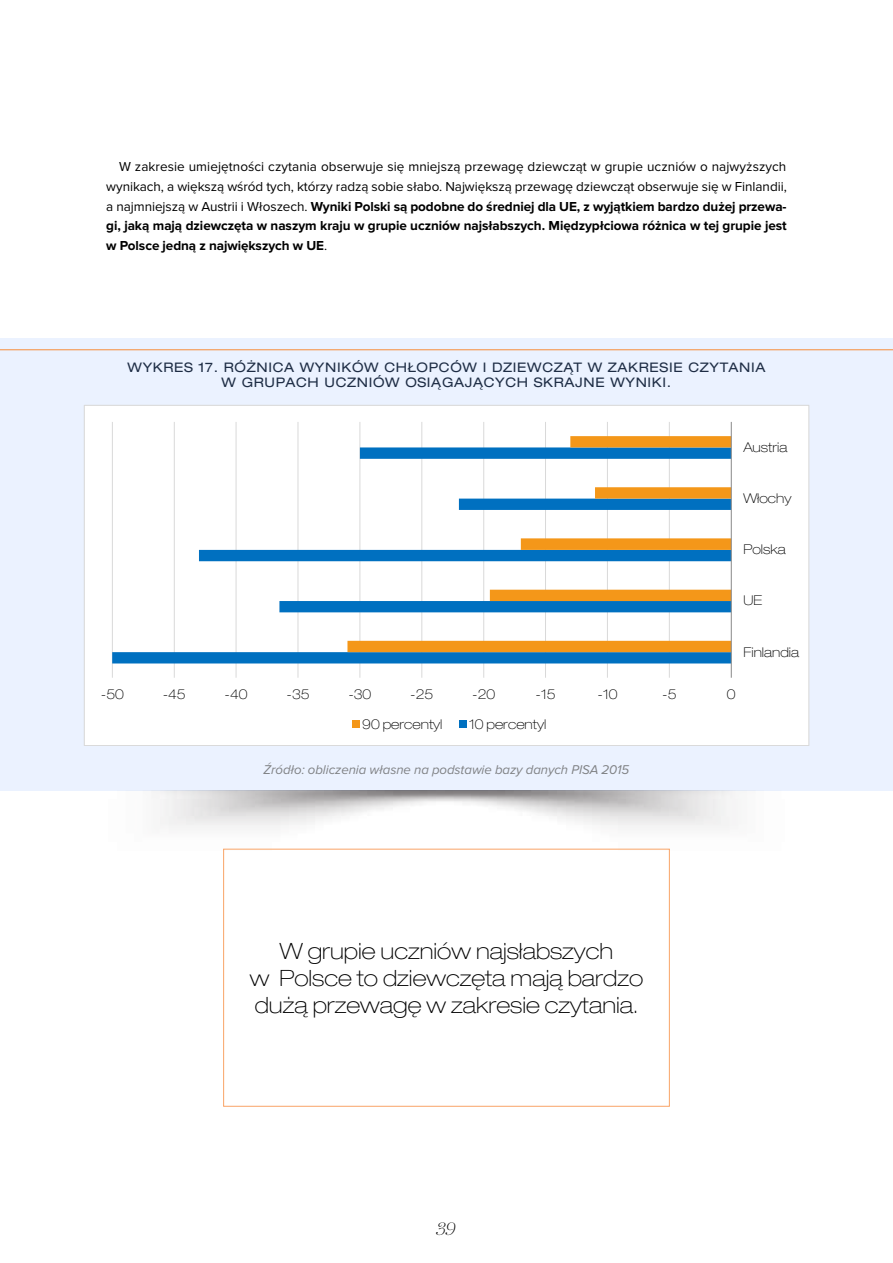
<style>
.page{position:relative;width:893px;height:1263px;background:#fff}
.page>*{position:absolute;margin:0;border:0;box-sizing:border-box;transform-origin:0 0}
.t1{font:100 expanded 22.5px/27px "Helvetica Neue LT Pro";color:#000;text-align:center}
.t2{font:italic 100 18px "Harriet Display";color:#000}
.t3{font:13.5px/19.5px "Proxima Nova";letter-spacing:-.005em;color:#000;text-align:justify}
.t4{font:100 expanded 13.5px "Helvetica Neue LT Pro";color:#000}
.t5{font:expanded 13.2px/15.9px "Helvetica Neue LT Pro";letter-spacing:.05em;color:#1e2d45;text-align:center}
.t6{font:italic 13.2px "Proxima Nova";letter-spacing:-.005em;color:#808285}
.s1{font-weight:700}
</style>
<div class="page">
<div style="left:0;top:339px;width:893px;height:452px;background:#ebf2ff"></div>
<hr style="left:0;top:349px;width:893px;height:1px;background:#f78d39">
<div style="left:223px;top:849px;width:447px;height:258px;border:1px solid #f9a467"></div>
<div style="left:84px;top:405px;width:725px;height:340px;background:#fff"></div>
<hr style="left:112px;top:422px;width:1px;height:256px;background:#d9d9d9">
<hr style="left:174px;top:422px;width:1px;height:256px;background:#d9d9d9">
<hr style="left:236px;top:422px;width:1px;height:256px;background:#d9d9d9">
<hr style="left:298px;top:422px;width:1px;height:256px;background:#d9d9d9">
<hr style="left:360px;top:422px;width:1px;height:256px;background:#d9d9d9">
<hr style="left:421px;top:422px;width:1px;height:256px;background:#d9d9d9">
<hr style="left:483px;top:422px;width:1px;height:256px;background:#d9d9d9">
<hr style="left:545px;top:422px;width:1px;height:256px;background:#d9d9d9">
<hr style="left:607px;top:422px;width:1px;height:256px;background:#d9d9d9">
<hr style="left:669px;top:422px;width:1px;height:256px;background:#d9d9d9">
<svg style="left:112px;top:447px;width:619px;height:216px"></svg>
<svg style="left:347px;top:436px;width:384px;height:216px"></svg>
<hr style="left:731px;top:422px;width:1px;height:256px;background:#898989">
<div style="left:352px;top:721px;width:7px;height:7px;background:#f49719"></div>
<div style="left:459px;top:721px;width:7px;height:7px;background:#0070c0"></div>
<p class="t3" style="left:106px;top:157px;width:682px;text-indent:13px">W zakresie umiejętności czytania obserwuje się mniejszą przewagę dziewcząt w grupie uczniów o najwyższych wynikach, a większą wśród tych, którzy radzą sobie słabo. Największą przewagę dziewcząt obserwuje się w Finlandii, a najmniejszą w Austrii i Włoszech. <span class="s1">Wyniki Polski są podobne do średniej dla UE, z wyjątkiem bardzo dużej przewa&shy;gi, jaką mają dziewczęta w naszym kraju w grupie uczniów najsłabszych. Międzypłciowa różnica w tej grupie jest w Polsce jedną z największych w UE</span> .</p>
<p class="t5" style="left:128px;top:359px;width:639px">WYKRES 17. RÓŻNICA WYNIKÓW CHŁOPCÓW I DZIEWCZĄT W ZAKRESIE CZYTANIA<br>W GRUPACH UCZNIÓW OSIĄGAJĄCYCH SKRAJNE WYNIKI.</p>
<p class="t4" style="left:743px;top:439px;width:46px">Austria</p>
<p class="t4" style="left:743px;top:490px;width:50px">Włochy</p>
<p class="t4" style="left:743px;top:541px;width:44px">Polska</p>
<p class="t4" style="left:743px;top:592px;width:20px">UE</p>
<p class="t4" style="left:743px;top:644px;width:57px">Finlandia</p>
<p class="t4" style="left:101px;top:686px;width:24px">-50</p>
<p class="t4" style="left:163px;top:686px;width:24px">-45</p>
<p class="t4" style="left:225px;top:686px;width:24px">-40</p>
<p class="t4" style="left:286px;top:686px;width:24px">-35</p>
<p class="t4" style="left:348px;top:686px;width:24px">-30</p>
<p class="t4" style="left:410px;top:686px;width:24px">-25</p>
<p class="t4" style="left:472px;top:686px;width:24px">-20</p>
<p class="t4" style="left:536px;top:686px;width:22px">-15</p>
<p class="t4" style="left:597px;top:686px;width:22px">-10</p>
<p class="t4" style="left:662px;top:686px;width:16px">-5</p>
<p class="t4" style="left:727px;top:686px;width:10px">0</p>
<p class="t4" style="left:362px;top:716px;width:82px">90 percentyl</p>
<p class="t4" style="left:469px;top:716px;width:79px">10 percentyl</p>
<p class="t6" style="left:264px;top:762px;width:367px">Źródło: obliczenia własne na podstawie bazy danych PISA 2015</p>
<h1 class="t1" style="left:250px;top:937px;width:395px">W grupie uczniów najsłabszych<br>w Polsce to dziewczęta mają bardzo dużą przewagę w zakresie czytania.</h1>
<h2 class="t2" style="left:437px;top:1213px;width:21px">39</h2>
</div>
